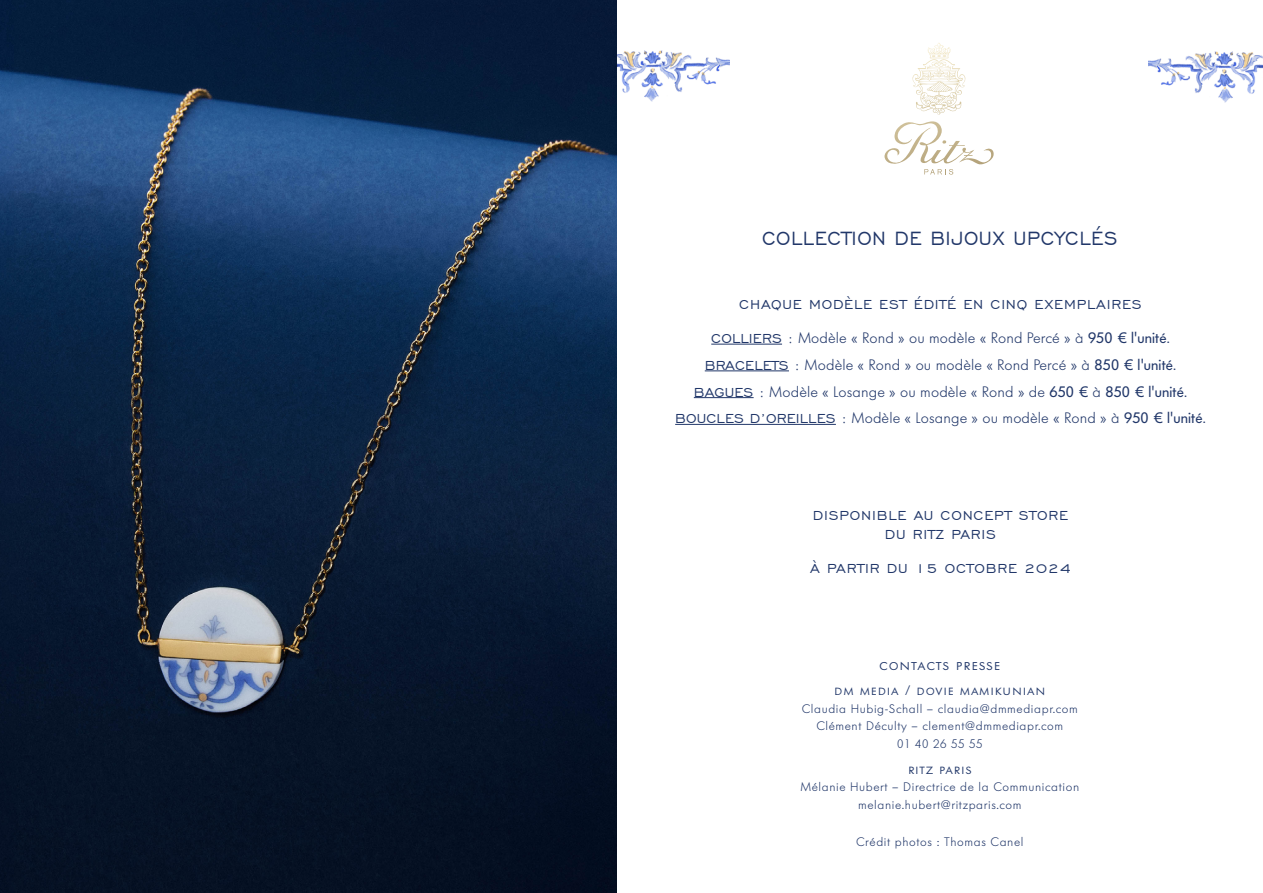
<style>
.page{position:relative;width:1263px;height:893px;background:#fff}
.page>*{position:absolute;margin:0;border:0;box-sizing:border-box;transform-origin:0 0}
.t1{font:24.3px "Engravers Gothic BT";letter-spacing:.025em;color:#213769;scale:.93 1}
.t2{font:300 17.7px "Futura BQ";letter-spacing:.05em;color:#213769}
.t3{font:16.5px/19.2px "Engravers Gothic BT";letter-spacing:.05em;color:#213769;text-align:center}
.t4{font:300 16.35px "Futura BQ";letter-spacing:.05em;color:#213769}
.t5{font:300 15px/26.7px "Futura BQ";letter-spacing:.01em;color:#213769;text-align:center}
.t6{font:300 12.3px/17.5px "Futura BQ";letter-spacing:.05em;color:#213769;text-align:center}
.s1{font-family:"Engravers Gothic BT";font-weight:400;font-size:16.5px}
.s2{font-weight:400}
.s3{font-size:13.65px}
</style>
<div class="page">
<svg style="left:912px;top:43px;width:36px;height:72px"></svg>
<svg style="left:884px;top:121px;width:110px;height:54px"></svg>
<hr style="left:711px;top:344px;width:71px;height:1px;background:#213769">
<hr style="left:705px;top:371px;width:84px;height:1px;background:#213769">
<hr style="left:694px;top:397px;width:60px;height:1px;background:#213769">
<hr style="left:675px;top:424px;width:161px;height:1px;background:#213769">
<img style="left:617px;top:50px;width:112px;height:52px">
<img style="left:1148px;top:51px;width:115px;height:52px">
<img style="left:0;top:0;width:617px;height:893px">
<h1 class="t1" style="left:762px;top:224px;width:384px">COLLECTION DE BIJOUX UPCYCLÉS</h1>
<p class="t3" style="left:739px;top:294px;width:404px">CHAQUE MODÈLE EST ÉDITÉ EN CINQ EXEMPLAIRES</p>
<p class="t5" style="left:675px;top:324px;width:532px"><span class="s1">COLLIERS :</span> Modèle « Rond » ou modèle « Rond Percé » à <span class="s2">950 € l'unité</span>.<br><span class="s1">BRACELETS :</span> Modèle « Rond » ou modèle « Rond Percé » à <span class="s2">850 € l'unité</span>.<br><span class="s1">BAGUES :</span> Modèle « Losange » ou modèle « Rond » de <span class="s2">650 €</span> à <span class="s2">850 € l'unité</span>.<br><span class="s1">BOUCLES D’OREILLES :</span> Modèle « Losange » ou modèle « Rond » à <span class="s2">950 € l'unité</span>.</p>
<p class="t3" style="left:813px;top:505px;width:257px">DISPONIBLE AU CONCEPT STORE<br>DU RITZ PARIS</p>
<p class="t3" style="left:810px;top:559px;width:262px">À PARTIR DU 15 OCTOBRE 2024</p>
<p class="t2" style="left:879px;top:652px;width:123px">contacts presse</p>
<p class="t4" style="left:834px;top:679px;width:213px">dm media <span class="s3">/</span> dovie mamikunian</p>
<p class="t6" style="left:802px;top:700px;width:278px">Claudia Hubig-Schall – claudia@dmmediapr.com<br>Clément Déculty – clement@dmmediapr.com<br>01 40 26 55 55</p>
<p class="t4" style="left:908px;top:757px;width:65px">ritz paris</p>
<p class="t6" style="left:800px;top:778px;width:280px">Mélanie Hubert – Directrice de la Communication melanie.hubert@ritzparis.com</p>
<p class="t6" style="left:856px;top:833px;width:169px">Crédit photos : Thomas Canel</p>
</div>
